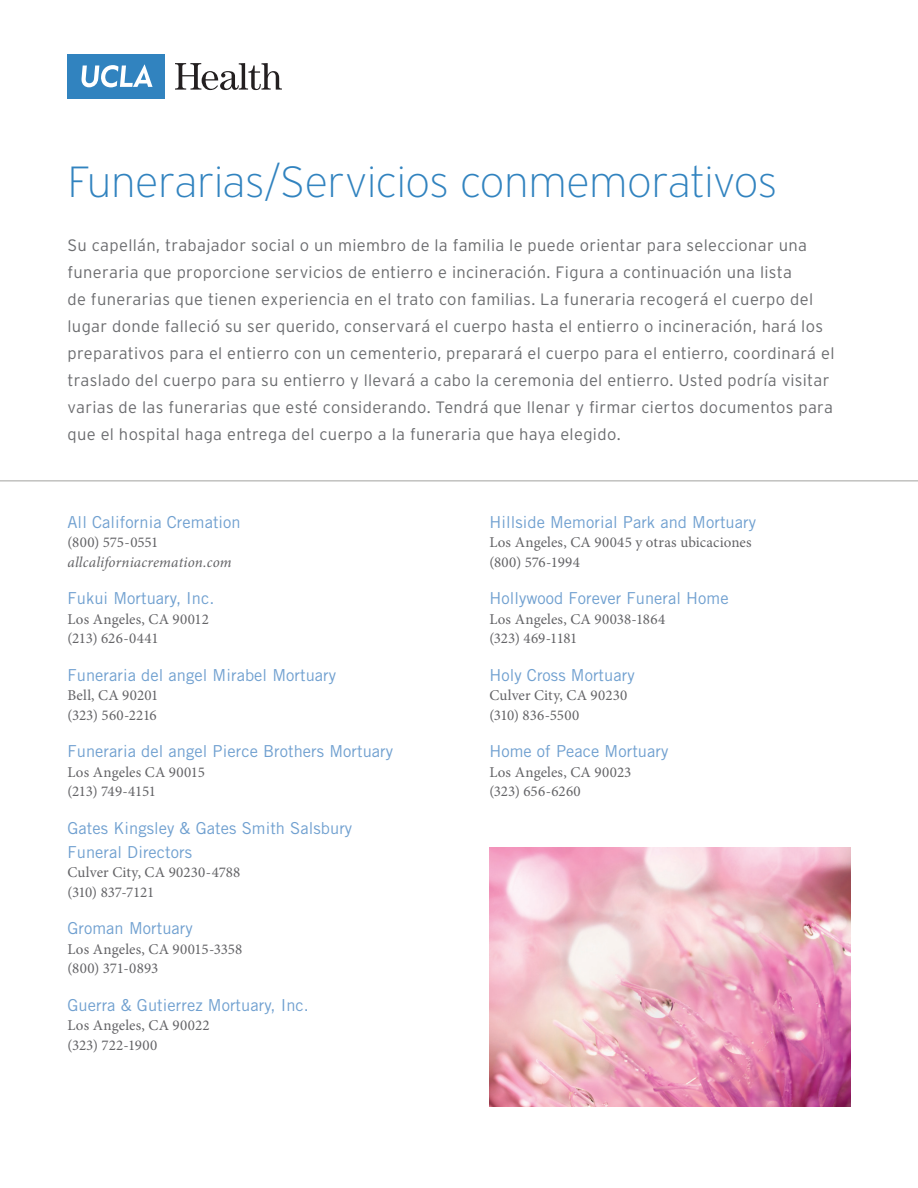
<style>
.page{position:relative;width:918px;height:1188px;background:#fff}
.page>*{position:absolute;margin:0;border:0;box-sizing:border-box;transform-origin:0 0}
._3__Lrg_Blue_Heading{font:200 43.5px "Interstate";letter-spacing:-.015em;color:#3183bf}
._2c__Intro_Text__Int{font:300 16.5px/27px "Interstate";letter-spacing:.02em;color:#6c6d70}
.body_copy{font:16.5px/24px "Trade Gothic";letter-spacing:.005em;color:#70a0d0}
.body_copy-2{font:15px/19.5px "Minion Pro";letter-spacing:.005em;color:#636366}
.body_copy-3{font:italic 15px/19.5px "Minion Pro";letter-spacing:.01em;color:#636366}
.s1{font-style:normal}
</style>
<div class="page">
<div style="left:68px;top:54px;width:97px;height:45px;background:#3183bf"></div>
<svg style="left:82px;top:65px;width:71px;height:22px"></svg>
<svg style="left:175px;top:63px;width:107px;height:27px"></svg>
<hr style="left:0;top:481px;width:918px;height:1px;background:#a2a19e">
<img style="left:489px;top:848px;width:361px;height:259px">
<p class="_3__Lrg_Blue_Heading" style="left:68px;top:158px;width:711px">Funerarias/Servicios conmemorativos</p>
<p class="_2c__Intro_Text__Int" style="left:68px;top:232px;width:768px">Su capellán, trabajador social o un miembro de la familia le puede orientar para seleccionar una funeraria que proporcione servicios de entierro e incineración. Figura a continuación una lista<br>de funerarias que tienen experiencia en el trato con familias. La funeraria recogerá el cuerpo del lugar donde falleció su ser querido, conservará el cuerpo hasta el entierro o incineración, hará los preparativos para el entierro con un cementerio, preparará el cuerpo para el entierro, coordinará el traslado del cuerpo para su entierro y llevará a cabo la ceremonia del entierro. Usted podría visitar varias de las funerarias que esté considerando. Tendrá que llenar y firmar ciertos documentos para que el hospital haga entrega del cuerpo a la funeraria que haya elegido.</p>
<p class="body_copy" style="left:68px;top:510px;width:175px">All California Cremation</p>
<p class="body_copy-3" style="left:68px;top:533px;width:166px"><span class="s1">(800) 575-0551 </span>allcaliforniacremation.com</p>
<p class="body_copy" style="left:68px;top:586px;width:148px">Fukui Mortuary, Inc.</p>
<p class="body_copy-2" style="left:68px;top:609px;width:143px">Los Angeles, CA 90012 (213) 626-0441</p>
<p class="body_copy" style="left:68px;top:663px;width:270px">Funeraria del angel Mirabel Mortuary</p>
<p class="body_copy-2" style="left:68px;top:686px;width:93px">Bell, CA 90201 (323) 560-2216</p>
<p class="body_copy" style="left:68px;top:739px;width:327px">Funeraria del angel Pierce Brothers Mortuary</p>
<p class="body_copy-2" style="left:68px;top:762px;width:139px">Los Angeles CA 90015 (213) 749-4151</p>
<p class="body_copy" style="left:68px;top:816px;width:286px">Gates Kingsley &amp; Gates Smith Salsbury<br>Funeral Directors</p>
<p class="body_copy-2" style="left:68px;top:863px;width:174px">Culver City, CA 90230-4788 (310) 837-7121</p>
<p class="body_copy" style="left:68px;top:916px;width:127px">Groman Mortuary</p>
<p class="body_copy-2" style="left:68px;top:939px;width:176px">Los Angeles, CA 90015-3358 (800) 371-0893</p>
<p class="body_copy" style="left:68px;top:993px;width:243px">Guerra &amp; Gutierrez Mortuary, Inc.</p>
<p class="body_copy-2" style="left:68px;top:1016px;width:144px">Los Angeles, CA 90022 (323) 722-1900</p>
<p class="body_copy" style="left:489px;top:510px;width:268px">Hillside Memorial Park and Mortuary</p>
<p class="body_copy-2" style="left:489px;top:533px;width:264px">Los Angeles, CA 90045 y otras ubicaciones (800) 576-1994</p>
<p class="body_copy" style="left:489px;top:586px;width:241px">Hollywood Forever Funeral Home</p>
<p class="body_copy-2" style="left:489px;top:609px;width:177px">Los Angeles, CA 90038-1864 (323) 469-1181</p>
<p class="body_copy" style="left:489px;top:663px;width:147px">Holy Cross Mortuary</p>
<p class="body_copy-2" style="left:489px;top:686px;width:139px">Culver City, CA 90230 (310) 836-5500</p>
<p class="body_copy" style="left:489px;top:739px;width:181px">Home of Peace Mortuary</p>
<p class="body_copy-2" style="left:489px;top:762px;width:144px">Los Angeles, CA 90023 (323) 656-6260</p>
</div>
